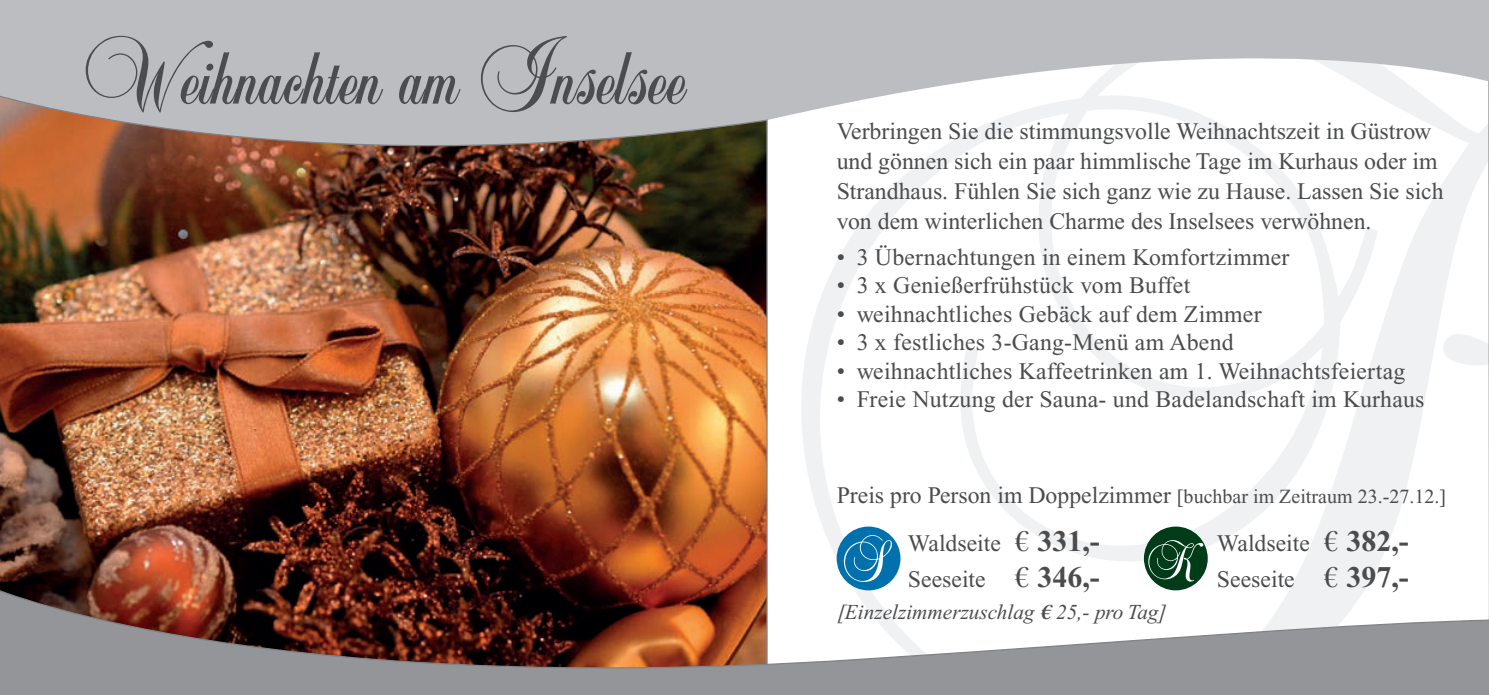
<style>
.page{position:relative;width:1489px;height:695px;background:#fff}
.page>*{position:absolute;margin:0;border:0;box-sizing:border-box;transform-origin:0 0}
.t1{font:112.5px "Balmoral D";color:#4b4c4d}
.t2{font:67.5px "Balmoral D";color:#fff}
.t3{font:59.25px "Balmoral D";color:#fff}
.t4{font:23.75px/30px "Times New Roman";color:#4b4c4d}
.t5{font:italic 21.25px "Times New Roman";color:#4b4c4d}
.t6{font:20px "Times New Roman";color:#4b4c4d}
.s1{font-size:23.75px}
.s2{font-family:"Linotype Euro Font Ato F";font-size:30px}
.s3{font-weight:700;font-size:30px}
.s4{font-family:"Linotype Euro Font Ato F";font-style:normal}
</style>
<div class="page">
<img style="left:0;top:0;width:1488px;height:694px">
<div style="left:1143px;top:526px;width:64px;height:64px;background:#003c17;border-radius:50%"></div>
<div style="left:836px;top:526px;width:64px;height:64px;background:#0071ad;border-radius:50%"></div>
<h1 class="t1" style="left:78px;top:1px;width:609px">Weihnachten am Inselsee</h1>
<p class="t4" style="left:836px;top:116px;width:608px">Verbringen Sie die stimmungsvolle Weihnachtszeit in Güstrow und gönnen sich ein paar himmlische Tage im Kurhaus oder im Strandhaus. Fühlen Sie sich ganz wie zu Hause. Lassen Sie sich von dem winterlichen Charme des Inselsees verwöhnen.</p>
<p class="t4" style="left:836px;top:242px;width:454px">• 3 Übernachtungen in einem Komfortzimmer</p>
<p class="t4" style="left:836px;top:270px;width:355px">• 3 x Genießerfrühstück vom Buffet</p>
<p class="t4" style="left:836px;top:299px;width:426px">• weihnachtliches Gebäck auf dem Zimmer</p>
<p class="t4" style="left:836px;top:327px;width:398px">• 3 x festliches 3-Gang-Menü am Abend</p>
<p class="t4" style="left:836px;top:356px;width:570px">• weihnachtliches Kaffeetrinken am 1. Weihnachtsfeiertag</p>
<p class="t4" style="left:836px;top:384px;width:589px">• Freie Nutzung der Sauna- und Badelandschaft im Kurhaus</p>
<p class="t6" style="left:836px;top:485px;width:611px"><span class="s1">Preis pro Person im Doppelzimmer</span> [buchbar im Zeitraum 23.-27.12.]</p>
<h3 class="t3" style="left:1145px;top:521px;width:53px">K</h3>
<p class="t4" style="left:1216px;top:525px;width:193px;line-height:36px">Waldseite <span class="s2">N</span> <span class="s3">382,-<br></span>Seeseite <span class="s2">N</span> <span class="s3">397,-</span></p>
<p class="t4" style="left:907px;top:528px;width:193px">Waldseite <span class="s2">N</span> <span class="s3">331,-</span></p>
<h2 class="t2" style="left:841px;top:515px;width:48px">S</h2>
<p class="t4" style="left:907px;top:564px;width:193px">Seeseite <span class="s2">N</span> <span class="s3">346,-</span></p>
<p class="t5" style="left:836px;top:601px;width:331px">[Einzelzimmerzuschlag <span class="s4">Q</span> 25,- pro Tag]</p>
</div>
